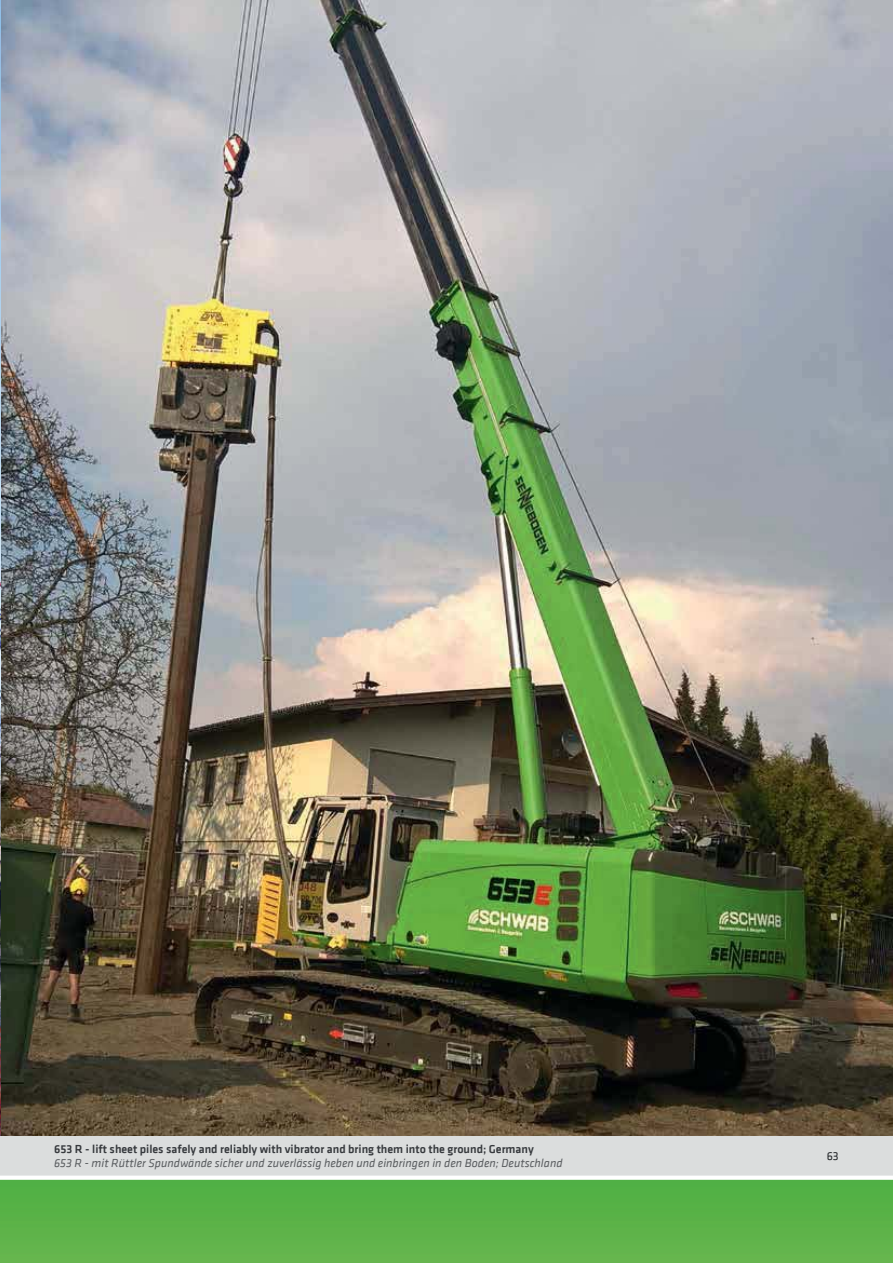
<style>
.page{position:relative;width:893px;height:1263px;background:#fff}
.page>*{position:absolute;margin:0;border:0;box-sizing:border-box;transform-origin:0 0}
.t1{font:italic 12px "Klavika";color:#595c5f}
.t2{font:500 12px "Klavika";color:#36393d}
.t3{font:12px "Klavika";color:#222528}
</style>
<div class="page">
<div style="left:0;top:1175px;width:893px;height:88px;background:#5ab247"></div>
<div style="left:0;top:1135px;width:893px;height:42px;background:#dbdddd"></div>
<svg style="left:0;top:1176px;width:893px;height:4px;background:#f6fbf6"></svg>
<img style="left:0;top:0;width:893px;height:1135px">
<p class="t2" style="left:54px;top:1144px;width:481px">653 R - lift sheet piles safely and reliably with vibrator and bring them into the ground; Germany</p>
<p class="t1" style="left:54px;top:1156px;width:510px">653 R - mit Rüttler Spundwände sicher und zuverlässig heben und einbringen in den Boden; Deutschland</p>
<p class="t3" style="left:827px;top:1150px;width:13px">63</p>
</div>
